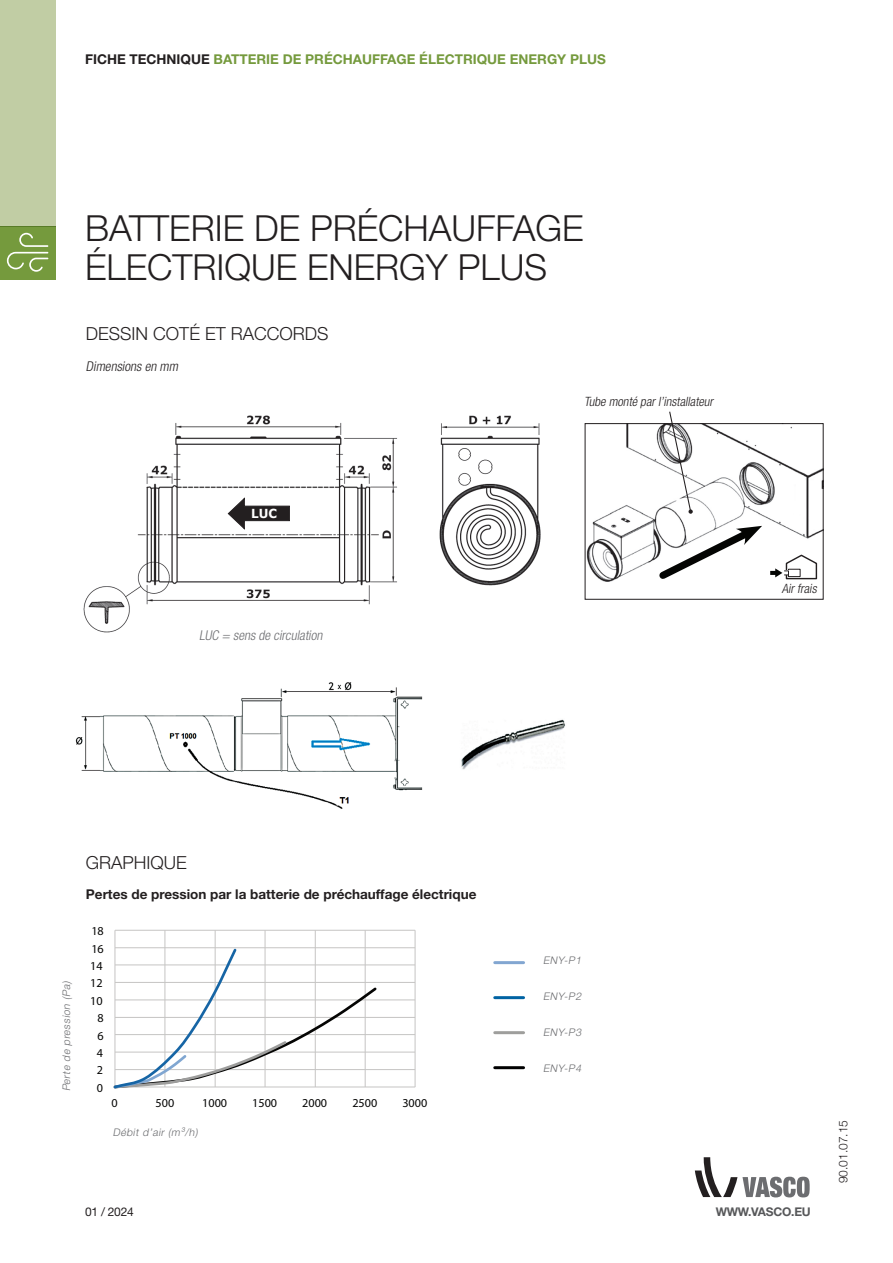
<style>
.page{position:relative;width:893px;height:1263px;background:#fff}
.page>*{position:absolute;margin:0;border:0;box-sizing:border-box;transform-origin:0 0}
.t1{font:300 36px/39px "Helvetica Neue LT Std";color:#231f20}
.t2{font:300 18px "Helvetica Neue LT Std";color:#231f20}
.t3{font:700 13.5px "Helvetica Neue LT Std";color:#759a3d}
.t4{font:700 13.5px "Helvetica Neue LT Std";color:#231f20}
.t5{font:italic 300 condensed 13.5px "Helvetica Neue LT Std";color:#6c6d70}
.t6{font:italic 300 condensed 13.5px "Helvetica Neue LT Std";color:#231f20}
.t7{font:italic 300 condensed 12.9px "Helvetica Neue LT Std";color:#231f20}
.t8{font:700 12.45px "Verdana";color:#fff;scale:.96 1}
.t9{font:12.15px "Helvetica";color:#050504}
.t10{font:700 12px "Helvetica Neue LT Std";letter-spacing:-.02em;color:#57585a}
.t11{font:300 12px "Helvetica Neue LT Std";color:#231f20}
.t12{font:12px "Helvetica Neue LT Std";letter-spacing:-.02em;color:#231f20}
.TABEL_TEKST_GRIJS_POLEN_AANGEPAST{font:italic 300 10.5px "Helvetica Neue LTW1 G";color:#6c6d70}
.s1{color:#231f20}
</style>
<div class="page">
<div style="left:0;top:0;width:55px;height:226px;background:#c1cda4"></div>
<div style="left:0;top:226px;width:55px;height:54px;background:#759a3d"></div>
<svg style="left:7px;top:233px;width:41px;height:39px"></svg>
<svg style="left:695px;top:1157px;width:115px;height:40px"></svg>
<hr style="left:495px;top:961px;width:29px;height:3px;background:#82a6d1">
<hr style="left:495px;top:996px;width:29px;height:3px;background:#0063a3">
<hr style="left:495px;top:1031px;width:29px;height:3px;background:#9e9e9c">
<hr style="left:495px;top:1066px;width:29px;height:3px;background:#000001">
<hr style="left:115px;top:1069px;width:300px;height:1px;background:#c6c5c4">
<hr style="left:115px;top:1051px;width:300px;height:1px;background:#c6c5c4">
<hr style="left:115px;top:1034px;width:300px;height:1px;background:#c6c5c4">
<hr style="left:115px;top:1017px;width:300px;height:1px;background:#c6c5c4">
<hr style="left:115px;top:999px;width:300px;height:1px;background:#c6c5c4">
<hr style="left:115px;top:982px;width:300px;height:1px;background:#c6c5c4">
<hr style="left:115px;top:964px;width:300px;height:1px;background:#c6c5c4">
<hr style="left:115px;top:947px;width:300px;height:1px;background:#c6c5c4">
<hr style="left:115px;top:930px;width:300px;height:1px;background:#c6c5c4">
<hr style="left:164px;top:930px;width:1px;height:157px;background:#c6c5c4">
<hr style="left:215px;top:930px;width:1px;height:157px;background:#c6c5c4">
<hr style="left:265px;top:930px;width:1px;height:157px;background:#c6c5c4">
<hr style="left:315px;top:930px;width:1px;height:157px;background:#c6c5c4">
<hr style="left:365px;top:930px;width:1px;height:157px;background:#c6c5c4">
<hr style="left:415px;top:930px;width:1px;height:157px;background:#c6c5c4">
<hr style="left:114px;top:930px;width:1px;height:157px;background:#c6c5c4">
<hr style="left:115px;top:1086px;width:300px;height:1px;background:#c6c5c4">
<svg style="left:113px;top:946px;width:266px;height:143px"></svg>
<img style="left:83px;top:415px;width:458px;height:218px">
<svg style="left:227px;top:496px;width:63px;height:35px"></svg>
<img style="left:75px;top:682px;width:348px;height:127px">
<img style="left:461px;top:719px;width:104px;height:51px">
<img style="left:587px;top:425px;width:235px;height:157px">
<div style="left:585px;top:423px;width:239px;height:177px;border:1px solid #231f20"></div>
<svg style="left:653px;top:523px;width:109px;height:59px"></svg>
<div style="left:648px;top:469px;width:49px;height:50px;background:#fff"></div>
<svg style="left:770px;top:554px;width:48px;height:26px"></svg>
<svg style="left:668px;top:411px;width:25px;height:103px"></svg>
<p class="t3" style="left:85px;top:51px;width:522px"><span class="s1">FICHE TECHNIQUE</span> BATTERIE DE PRÉCHAUFFAGE ÉLECTRIQUE ENERGY PLUS</p>
<h1 class="t1" style="left:85px;top:208px;width:500px">BATTERIE DE PRÉCHAUFFAGE<br>ÉLECTRIQUE ENERGY PLUS</h1>
<p class="t2" style="left:86px;top:323px;width:244px">DESSIN COTÉ ET RACCORDS</p>
<p class="t6" style="left:86px;top:358px;width:96px">Dimensions en mm</p>
<p class="t8" style="left:251px;top:505px;width:28px">LUC</p>
<p class="t5" style="left:199px;top:627px;width:128px">LUC = sens de circulation</p>
<p class="t7" style="left:584px;top:394px;width:133px">Tube monté parl’installateur</p>
<p class="t7" style="left:782px;top:581px;width:39px">Airfrais</p>
<p class="TABEL_TEKST_GRIJS_POLEN_AANGEPAST" style="left:60px;top:1091px;width:113px;rotate:-90deg">Perte de pression (Pa)</p>
<p class="t2" style="left:86px;top:851px;width:103px">GRAPHIQUE</p>
<p class="t4" style="left:86px;top:886px;width:392px">Pertes de pression par la batterie de préchauffage électrique</p>
<p class="t9" style="left:91px;top:923px;width:14px">18</p>
<p class="t9" style="left:91px;top:941px;width:14px">16</p>
<p class="t9" style="left:90px;top:958px;width:14px">14</p>
<p class="t9" style="left:90px;top:976px;width:14px">12</p>
<p class="t9" style="left:90px;top:993px;width:14px">10</p>
<p class="t9" style="left:98px;top:1011px;width:8px">8</p>
<p class="t9" style="left:98px;top:1028px;width:8px">6</p>
<p class="t9" style="left:97px;top:1045px;width:8px">4</p>
<p class="t9" style="left:97px;top:1063px;width:8px">2</p>
<p class="t9" style="left:97px;top:1080px;width:8px">0</p>
<p class="t9" style="left:112px;top:1095px;width:8px">0</p>
<p class="t9" style="left:156px;top:1095px;width:20px">500</p>
<p class="t9" style="left:202px;top:1095px;width:26px">1000</p>
<p class="t9" style="left:252px;top:1095px;width:26px">1500</p>
<p class="t9" style="left:302px;top:1095px;width:26px">2000</p>
<p class="t9" style="left:352px;top:1095px;width:26px">2500</p>
<p class="t9" style="left:402px;top:1095px;width:26px">3000</p>
<p class="TABEL_TEKST_GRIJS_POLEN_AANGEPAST" style="left:113px;top:1126px;width:89px">Débit d’air (m³/h)</p>
<p class="TABEL_TEKST_GRIJS_POLEN_AANGEPAST" style="left:543px;top:954px;width:42px">ENY-P1</p>
<p class="TABEL_TEKST_GRIJS_POLEN_AANGEPAST" style="left:543px;top:990px;width:42px">ENY-P2</p>
<p class="TABEL_TEKST_GRIJS_POLEN_AANGEPAST" style="left:543px;top:1026px;width:42px">ENY-P3</p>
<p class="TABEL_TEKST_GRIJS_POLEN_AANGEPAST" style="left:543px;top:1062px;width:42px">ENY-P4</p>
<p class="t12" style="left:85px;top:1205px;width:50px">01 / 2024</p>
<p class="t10" style="left:716px;top:1204px;width:97px">WWW.VASCO.EU</p>
<p class="t11" style="left:836px;top:1183px;width:65px;rotate:-90deg">90.01.07.15</p>
</div>
